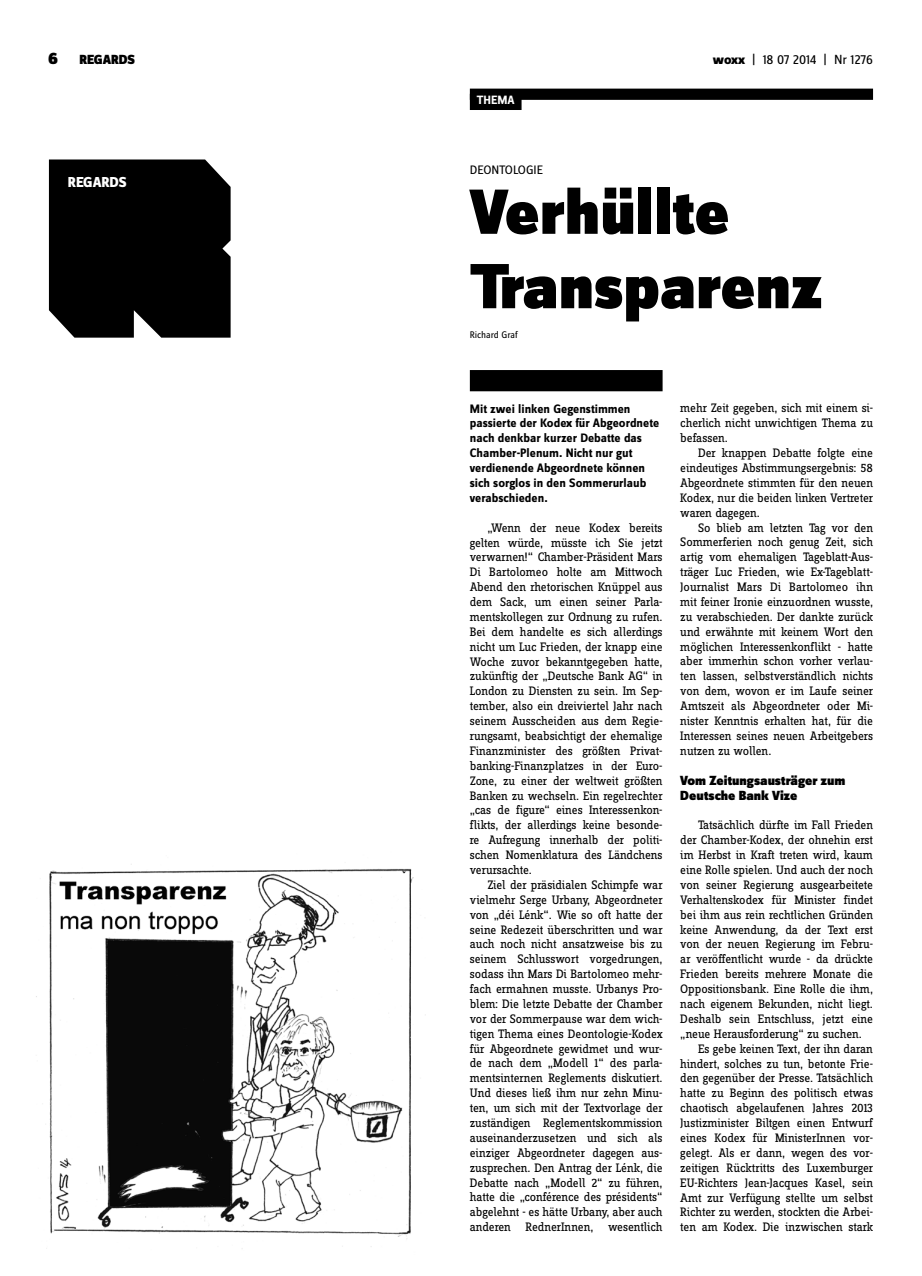
<style>
.page{position:relative;width:922px;height:1276px;background:#fff}
.page>*{position:absolute;margin:0;border:0;box-sizing:border-box;transform-origin:0 0}
.t1{font:900 66.25px/74.4px "Zine Sans Dis";color:#000}
.t2{font:800 15px "Zine Sans Dis";letter-spacing:-.01em;color:#fff}
.t3{font:900 13.75px/14.9px "Zine Sans Dis";color:#000}
.t4{font:13.75px "Zine Sans Dis";letter-spacing:-.02em;color:#000}
.t5{font:12.75px/14.9px "Zine Slab Dis";letter-spacing:-.01em;color:#000;text-align:justify}
.t6{font:700 12.75px/14.9px "Zine Sans Dis";color:#000}
.t7{font:12.75px "Zine Sans Dis";color:#000}
.t8{font:700 12.5px "Zine Sans Dis";color:#fff}
.t9{font:10px "Zine Sans Dis";color:#000}
.s1{font-size:17.5px}
.s2{font-weight:800}
</style>
<div class="page">
<div style="left:469px;top:89px;width:403px;height:11px;background:#000"></div>
<img style="left:36px;top:864px;width:390px;height:385px">
<div style="left:469px;top:370px;width:193px;height:21px;background:#000"></div>
<div style="left:49px;top:159px;width:181px;height:179px;background:#000"></div>
<div style="left:469px;top:94px;width:52px;height:16px;background:#000"></div>
<p class="t3" style="left:48px;top:53px;width:88px"><span class="s1">6</span> REGARDS</p>
<p class="t4" style="left:712px;top:53px;width:162px"><span class="s2">woxx</span> | 18 07 2014 | Nr 1276</p>
<p class="t2" style="left:68px;top:174px;width:60px">REGARDS</p>
<p class="t8" style="left:477px;top:93px;width:39px">THEMA</p>
<p class="t7" style="left:469px;top:163px;width:75px">DEONTOLOGIE</p>
<h1 class="t1" style="left:469px;top:179px;width:355px">Verhüllte<br>Transparenz</h1>
<p class="t9" style="left:469px;top:329px;width:49px">Richard Graf</p>
<p class="t6" style="left:469px;top:402px;width:191px">Mit zwei linken Gegenstimmen passierte der Kodex für Abgeordnete nach denkbar kurzer Debatte das<br>Chamber-Plenum. Nicht nur gut verdienende Abgeordnete können sich sorglos in den Sommerurlaub verabschieden.</p>
<p class="t5" style="left:469px;top:521px;width:194px;text-indent:18px">„Wenn der neue Kodex bereits gelten würde, müsste ich Sie jetzt verwarnen!“ Chamber-Präsident Mars Di Bartolomeo holte am Mittwoch Abend den rhetorischen Knüppel aus dem Sack, um einen seiner Parla&shy;mentskollegen zur Ordnung zu rufen.<br>Bei dem handelte es sich allerdings nicht um Luc Frieden, der knapp eine Woche zuvor bekanntgegeben hatte, zukünftig der „Deutsche Bank AG“ in London zu Diensten zu sein. Im Sep&shy;tember, also ein dreiviertel Jahr nach seinem Ausscheiden aus dem Regie&shy;rungsamt, beabsichtigt der ehemalige Finanzminister des größten Privat&shy;banking-Finanzplatzes in der Euro-Zone, zu einer der weltweit größten Banken zu wechseln. Ein regelrechter „cas de figure“ eines Interessenkon&shy;flikts, der allerdings keine besonde&shy;re Aufregung innerhalb der politi&shy;schen Nomenklatura des Ländchens verursachte.</p>
<p class="t5" style="left:469px;top:878px;width:194px;text-indent:18px">Ziel der präsidialen Schimpfe war vielmehr Serge Urbany, Abgeordneter von „déi Lénk“. Wie so oft hatte der seine Redezeit überschritten und war auch noch nicht ansatzweise bis zu seinem Schlusswort vorgedrungen, sodass ihn Mars Di Bartolomeo mehr&shy;fach ermahnen musste. Urbanys Pro&shy;blem: Die letzte Debatte der Chamber vor der Sommerpause war dem wich&shy;tigen Thema eines Deontologie-Kodex für Abgeordnete gewidmet und wur&shy;de nach dem „Modell 1“ des parla&shy;mentsinternen Reglements diskutiert.<br>Und dieses ließ ihm nur zehn Minu&shy;ten, um sich mit der Textvorlage der zuständigen Reglementskommission auseinanderzusetzen und sich als einziger Abgeordneter dagegen aus&shy;zusprechen. Den Antrag der Lénk, die Debatte nach „Modell 2“ zu führen, hatte die „conférence des présidents“ abgelehnt - es hätte Urbany, aber auch anderen RednerInnen, wesentlich</p>
<p class="t5" style="left:680px;top:401px;width:194px">mehr Zeit gegeben, sich mit einem si&shy;cherlich nicht unwichtigen Thema zu befassen.</p>
<p class="t5" style="left:680px;top:446px;width:194px;text-indent:18px">Der knappen Debatte folgte eine eindeutiges Abstimmungsergebnis: 58<br>Abgeordnete stimmten für den neuen Kodex, nur die beiden linken Vertreter waren dagegen.</p>
<p class="t5" style="left:680px;top:520px;width:194px;text-indent:18px">So blieb am letzten Tag vor den Sommerferien noch genug Zeit, sich artig vom ehemaligen Tageblatt-Aus&shy;träger Luc Frieden, wie Ex-Tageblatt-Journalist Mars Di Bartolomeo ihn mit feiner Ironie einzuordnen wusste, zu verabschieden. Der dankte zurück und erwähnte mit keinem Wort den möglichen Interessenkonflikt - hatte aber immerhin schon vorher verlau&shy;ten lassen, selbstverständlich nichts von dem, wovon er im Laufe seiner Amtszeit als Abgeordneter oder Mi&shy;nister Kenntnis erhalten hat, für die Interessen seines neuen Arbeitgebers nutzen zu wollen.</p>
<p class="t3" style="left:680px;top:773px;width:167px">Vom Zeitungsausträger zum<br>Deutsche Bank Vize</p>
<p class="t5" style="left:698px;top:818px;width:176px">Tatsächlich dürfte im Fall Frieden</p>
<p class="t5" style="left:680px;top:833px;width:194px">der Chamber-Kodex, der ohnehin erst</p>
<p class="t5" style="left:680px;top:848px;width:194px">im Herbst in Kraft treten wird, kaum</p>
<p class="t5" style="left:680px;top:863px;width:194px">eine Rolle spielen. Und auch der noch</p>
<p class="t5" style="left:680px;top:878px;width:194px">von seiner Regierung ausgearbeitete</p>
<p class="t5" style="left:680px;top:893px;width:194px">Verhaltenskodex für Minister findet</p>
<p class="t5" style="left:680px;top:908px;width:194px">bei ihm aus rein rechtlichen Gründen</p>
<p class="t5" style="left:680px;top:922px;width:194px">keine Anwendung, da der Text erst</p>
<p class="t5" style="left:680px;top:937px;width:194px">von der neuen Regierung im Febru-</p>
<p class="t5" style="left:680px;top:952px;width:194px">ar veröffentlicht wurde - da drückte</p>
<p class="t5" style="left:680px;top:967px;width:194px">Frieden bereits mehrere Monate die</p>
<p class="t5" style="left:680px;top:982px;width:194px">Oppositionsbank. Eine Rolle die ihm,</p>
<p class="t5" style="left:680px;top:997px;width:194px">nach eigenem Bekunden, nicht liegt.</p>
<p class="t5" style="left:680px;top:1012px;width:194px">Deshalb sein Entschluss, jetzt eine</p>
<p class="t5" style="left:680px;top:1027px;width:183px">„neue Herausforderung“ zu suchen.</p>
<p class="t5" style="left:698px;top:1041px;width:176px">Es gebe keinen Text, der ihn daran</p>
<p class="t5" style="left:680px;top:1056px;width:194px">hindert, solches zu tun, betonte Frie-</p>
<p class="t5" style="left:680px;top:1071px;width:194px">den gegenüber der Presse. Tatsächlich</p>
<p class="t5" style="left:680px;top:1086px;width:194px">hatte zu Beginn des politisch etwas</p>
<p class="t5" style="left:680px;top:1101px;width:194px">chaotisch abgelaufenen Jahres 2013</p>
<p class="t5" style="left:680px;top:1116px;width:194px">Justizminister Biltgen einen Entwurf</p>
<p class="t5" style="left:680px;top:1131px;width:194px">eines Kodex für MinisterInnen vor-</p>
<p class="t5" style="left:680px;top:1146px;width:194px">gelegt. Als er dann, wegen des vor-</p>
<p class="t5" style="left:680px;top:1160px;width:194px">zeitigen Rücktritts des Luxemburger</p>
<p class="t5" style="left:680px;top:1175px;width:194px">EU-Richters Jean-Jacques Kasel, sein</p>
<p class="t5" style="left:680px;top:1190px;width:194px">Amt zur Verfügung stellte um selbst</p>
<p class="t5" style="left:680px;top:1205px;width:194px">Richter zu werden, stockten die Arbei-</p>
<p class="t5" style="left:680px;top:1220px;width:194px">ten am Kodex. Die inzwischen stark</p>
</div>
